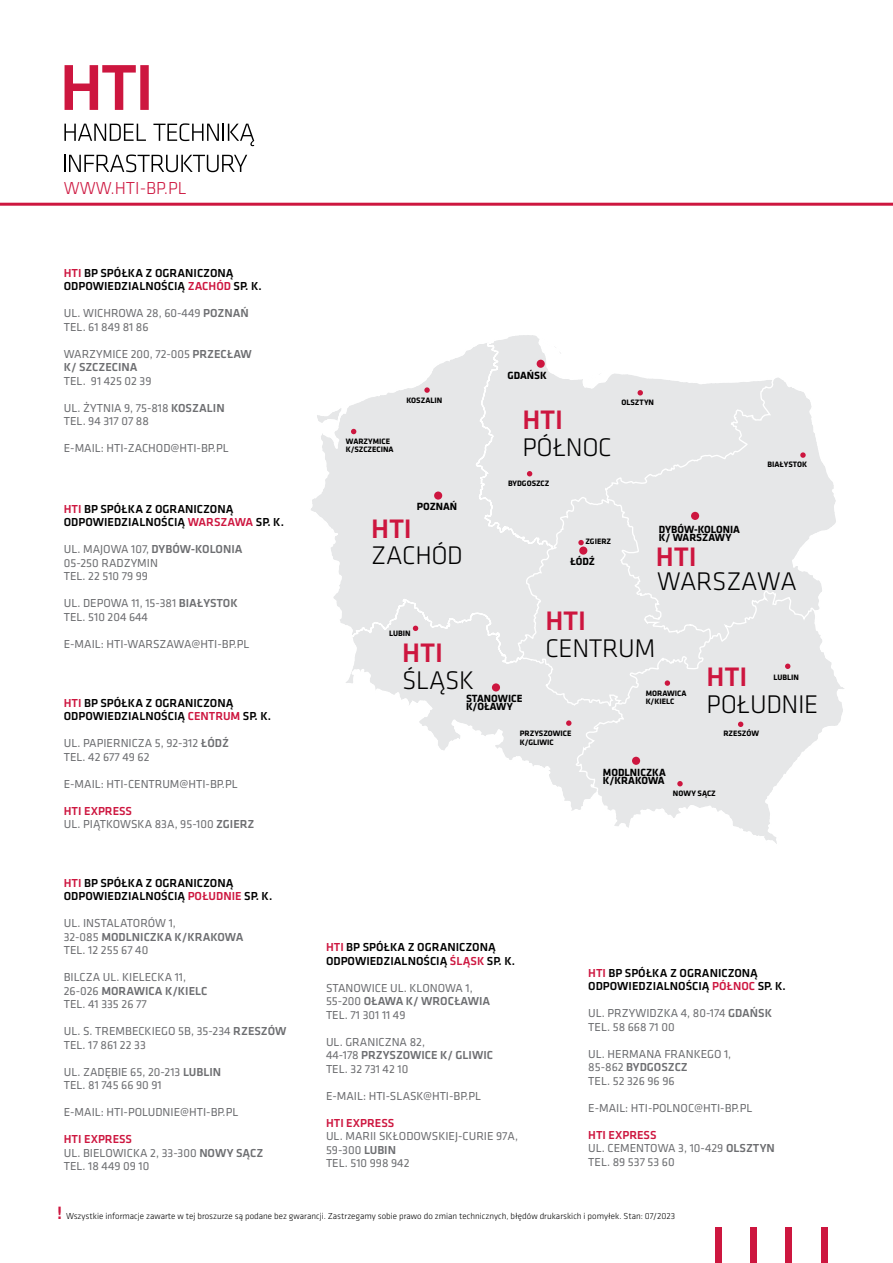
<style>
.page{position:relative;width:893px;height:1263px;background:#fff}
.page>*{position:absolute;margin:0;border:0;box-sizing:border-box;transform-origin:0 0}
.t1{font:300 26.4px "GC Klavika Fein";letter-spacing:-.015em;color:#000}
.t2{font:500 26.4px "GC Klavika Head";letter-spacing:-.01em;color:#cd163f}
.t3{font:300 18px "GC Klavika Fein";color:#cd163f}
.t4{font:12px/13.5px "GC Klavika";color:#6d6e71}
.t5{font:500 12px/13.5px "GC Klavika Fein";color:#000}
.t6{font:500 12px "GC Klavika Fein";color:#6d6e71}
.t7{font:500 12px "GC Klavika Fein";color:#cd163f}
.t8{font:700 10.8px/8.1px "GC Klavika";color:#000}
.t9{font:300 9px "GC Klavika Fein";color:#000}
.t10{font:700 8.1px/8.1px "GC Klavika";color:#000}
.s1{color:#cd163f}
.s2{font-family:"GC Klavika Fein";font-weight:500}
.s3{font-family:"GC Klavika";font-weight:400}
.s4{font-weight:500;font-size:18px;color:#cd163f}
</style>
<div class="page">
<div style="left:821px;top:1228px;width:7px;height:35px;background:#cd163f"></div>
<div style="left:786px;top:1228px;width:6px;height:35px;background:#cd163f"></div>
<div style="left:750px;top:1228px;width:7px;height:35px;background:#cd163f"></div>
<div style="left:715px;top:1228px;width:7px;height:35px;background:#cd163f"></div>
<svg style="left:311px;top:335px;width:533px;height:509px"></svg>
<div style="left:434px;top:491px;width:8px;height:9px;background:#cd163f;border-radius:50%"></div>
<svg style="left:351px;top:429px;width:5px;height:5px"></svg>
<svg style="left:424px;top:387px;width:6px;height:6px"></svg>
<svg style="left:527px;top:471px;width:5px;height:5px"></svg>
<svg style="left:637px;top:390px;width:6px;height:5px"></svg>
<div style="left:537px;top:360px;width:8px;height:8px;background:#cd163f;border-radius:50%"></div>
<div style="left:691px;top:512px;width:8px;height:8px;background:#cd163f;border-radius:50%"></div>
<svg style="left:800px;top:452px;width:6px;height:6px"></svg>
<div style="left:579px;top:546px;width:8px;height:9px;background:#cd163f;border-radius:50%"></div>
<div style="left:632px;top:757px;width:8px;height:8px;background:#cd163f;border-radius:50%"></div>
<svg style="left:665px;top:680px;width:5px;height:6px"></svg>
<svg style="left:566px;top:720px;width:5px;height:6px"></svg>
<svg style="left:738px;top:722px;width:5px;height:5px"></svg>
<svg style="left:785px;top:663px;width:5px;height:6px"></svg>
<svg style="left:677px;top:781px;width:6px;height:5px"></svg>
<div style="left:492px;top:683px;width:8px;height:8px;background:#cd163f;border-radius:50%"></div>
<svg style="left:413px;top:626px;width:5px;height:5px"></svg>
<svg style="left:578px;top:540px;width:6px;height:5px"></svg>
<hr style="left:0;top:203px;width:893px;height:3px;background:#cd163f">
<svg style="left:64px;top:124px;width:82px;height:17px"></svg>
<svg style="left:153px;top:123px;width:101px;height:23px"></svg>
<svg style="left:64px;top:154px;width:183px;height:18px"></svg>
<svg style="left:65px;top:65px;width:84px;height:45px"></svg>
<h2 class="t3" style="left:64px;top:177px;width:125px">WWW.HTI-BP.PL</h2>
<p class="t5" style="left:64px;top:266px;width:199px"><span class="s1">HTI</span> BP SPÓŁKA Z OGRANICZONĄ<br>ODPOWIEDZIALNOŚCIĄ <span class="s1">ZACHÓD</span> SP. K.</p>
<p class="t4" style="left:64px;top:306px;width:187px">UL. WICHROWA 28, 60-449 <span class="s2">POZNAŃ<br></span>TEL. 61 849 81 86</p>
<p class="t4" style="left:64px;top:347px;width:190px">WARZYMICE 200, 72-005 <span class="s2">PRZECŁAW</span></p>
<p class="t6" style="left:64px;top:359px;width:75px">K/ SZCZECINA</p>
<p class="t4" style="left:64px;top:374px;width:89px">TEL. 91 425 02 39</p>
<p class="t4" style="left:64px;top:401px;width:162px">UL. ŻYTNIA 9, 75-818 <span class="s2">KOSZALIN<br></span>TEL. 94 317 07 88</p>
<p class="t4" style="left:64px;top:441px;width:166px">E-MAIL: HTI-ZACHOD@HTI-BP.PL</p>
<p class="t5" style="left:64px;top:501px;width:222px"><span class="s1">HTI</span> BP SPÓŁKA Z OGRANICZONĄ<br>ODPOWIEDZIALNOŚCIĄ <span class="s1">WARSZAWA</span> SP. K.</p>
<p class="t4" style="left:64px;top:542px;width:180px">UL. MAJOWA 107, <span class="s2">DYBÓW-KOLONIA<br></span>05-250 RADZYMIN<br>TEL. 22 510 79 99</p>
<p class="t4" style="left:64px;top:596px;width:176px">UL. DEPOWA 11, 15-381 <span class="s2">BIAŁYSTOK<br></span>TEL. 510 204 644</p>
<p class="t4" style="left:64px;top:636px;width:187px">E-MAIL: HTI-WARSZAWA@HTI-BP.PL</p>
<p class="t5" style="left:64px;top:695px;width:209px"><span class="s1">HTI</span> BP SPÓŁKA Z OGRANICZONĄ<br>ODPOWIEDZIALNOŚCIĄ <span class="s1">CENTRUM</span> SP. K.</p>
<p class="t4" style="left:64px;top:736px;width:167px">UL. PAPIERNICZA 5, 92-312 <span class="s2">ŁÓDŹ<br></span>TEL. 42 677 49 62</p>
<p class="t4" style="left:64px;top:776px;width:175px">E-MAIL: HTI-CENTRUM@HTI-BP.PL</p>
<p class="t7" style="left:64px;top:802px;width:70px">HTI EXPRESS</p>
<p class="t4" style="left:64px;top:817px;width:192px">UL. PIĄTKOWSKA 83A, 95-100 <span class="s2">ZGIERZ</span></p>
<p class="t5" style="left:64px;top:875px;width:210px"><span class="s1">HTI</span> BP SPÓŁKA Z OGRANICZONĄ<br>ODPOWIEDZIALNOŚCIĄ <span class="s1">POŁUDNIE</span> SP. K.</p>
<p class="t4" style="left:64px;top:916px;width:114px">UL. INSTALATORÓW 1,</p>
<p class="t6" style="left:64px;top:928px;width:181px"><span class="s3">32-085</span> MODLNICZKA K/KRAKOWA</p>
<p class="t4" style="left:64px;top:943px;width:86px">TEL. 12 255 67 40</p>
<p class="t4" style="left:64px;top:970px;width:124px">BILCZA UL. KIELECKA 11,</p>
<p class="t6" style="left:64px;top:982px;width:145px"><span class="s3">26-026</span> MORAWICA K/KIELC</p>
<p class="t4" style="left:64px;top:997px;width:84px">TEL. 41 335 26 77</p>
<p class="t4" style="left:64px;top:1024px;width:224px">UL. S. TREMBECKIEGO 5B, 35-234 <span class="s2">RZESZÓW<br></span>TEL. 17 861 22 33</p>
<p class="t4" style="left:64px;top:1064px;width:159px">UL. ZADĘBIE 65, 20-213 <span class="s2">LUBLIN<br></span>TEL. 81 745 66 90 91</p>
<p class="t4" style="left:64px;top:1105px;width:176px">E-MAIL: HTI-POLUDNIE@HTI-BP.PL</p>
<p class="t7" style="left:64px;top:1131px;width:70px">HTI EXPRESS</p>
<p class="t4" style="left:64px;top:1145px;width:201px">UL. BIELOWICKA 2, 33-300 <span class="s2">NOWY SĄCZ<br></span>TEL. 18 449 09 10</p>
<p class="t8" style="left:507px;top:371px;width:41px">GDAŃSK</p>
<p class="t10" style="left:406px;top:396px;width:37px">KOSZALIN</p>
<p class="t10" style="left:621px;top:398px;width:34px">OLSZTYN</p>
<h1 class="t2" style="left:522px;top:401px;width:42px">HTI</h1>
<p class="t10" style="left:346px;top:437px;width:49px">WARZYMICE<br>K/SZCZECINA</p>
<h1 class="t1" style="left:522px;top:431px;width:91px">PÓŁNOC</h1>
<p class="t10" style="left:767px;top:459px;width:41px">BIAŁYSTOK</p>
<p class="t10" style="left:508px;top:479px;width:43px">BYDGOSZCZ</p>
<p class="t8" style="left:417px;top:502px;width:42px">POZNAŃ</p>
<h1 class="t2" style="left:371px;top:510px;width:42px">HTI</h1>
<h1 class="t1" style="left:371px;top:540px;width:93px">ZACHÓD</h1>
<p class="t10" style="left:585px;top:537px;width:27px">ZGIERZ</p>
<p class="t8" style="left:570px;top:557px;width:26px">ŁÓDŹ</p>
<p class="t8" style="left:659px;top:525px;width:83px">DYBÓW-KOLONIA<br>K/ WARSZAWY</p>
<h1 class="t2" style="left:656px;top:538px;width:42px">HTI</h1>
<h1 class="t1" style="left:657px;top:565px;width:141px">WARSZAWA</h1>
<p class="t10" style="left:389px;top:628px;width:23px">LUBIN</p>
<h1 class="t2" style="left:545px;top:602px;width:42px">HTI</h1>
<h1 class="t2" style="left:402px;top:634px;width:42px">HTI</h1>
<h1 class="t1" style="left:545px;top:632px;width:112px">CENTRUM</h1>
<h1 class="t1" style="left:402px;top:664px;width:73px">ŚLĄSK</h1>
<p class="t8" style="left:466px;top:694px;width:58px">STANOWICE<br>K/OŁAWY</p>
<p class="t10" style="left:646px;top:689px;width:42px">MORAWICA<br>K/KIELC</p>
<h1 class="t2" style="left:707px;top:658px;width:42px">HTI</h1>
<p class="t10" style="left:774px;top:673px;width:27px">LUBLIN</p>
<h1 class="t1" style="left:707px;top:688px;width:113px">POŁUDNIE</h1>
<p class="t10" style="left:520px;top:729px;width:53px">PRZYSZOWICE<br>K/GLIWIC</p>
<p class="t10" style="left:723px;top:729px;width:37px">RZESZÓW</p>
<p class="t8" style="left:603px;top:768px;width:64px">MODLNICZKA<br>K/KRAKOWA</p>
<p class="t5" style="left:326px;top:940px;width:191px"><span class="s1">HTI</span> BP SPÓŁKA Z OGRANICZONĄ<br>ODPOWIEDZIALNOŚCIĄ <span class="s1">ŚLĄSK</span> SP. K.</p>
<p class="t4" style="left:326px;top:981px;width:148px">STANOWICE UL. KLONOWA 1,</p>
<p class="t6" style="left:326px;top:993px;width:166px"><span class="s3">55-200</span> OŁAWA K/ WROCŁAWIA</p>
<p class="t4" style="left:326px;top:1008px;width:81px">TEL. 71 301 11 49</p>
<p class="t4" style="left:326px;top:1035px;width:101px">UL. GRANICZNA 82,</p>
<p class="t6" style="left:326px;top:1047px;width:169px"><span class="s3">44-178</span> PRZYSZOWICE K/ GLIWIC</p>
<p class="t4" style="left:326px;top:1062px;width:84px">TEL. 32 731 42 10</p>
<p class="t4" style="left:326px;top:1089px;width:157px">E-MAIL: HTI-SLASK@HTI-BP.PL</p>
<p class="t7" style="left:326px;top:1115px;width:70px">HTI EXPRESS</p>
<p class="t4" style="left:326px;top:1129px;width:194px">UL. MARII SKŁODOWSKIEJ-CURIE 97A,<br>59-300 <span class="s2">LUBIN<br></span>TEL. 510 998 942</p>
<p class="t10" style="left:673px;top:789px;width:44px">NOWY SĄCZ</p>
<p class="t5" style="left:588px;top:965px;width:199px"><span class="s1">HTI</span> BP SPÓŁKA Z OGRANICZONĄ<br>ODPOWIEDZIALNOŚCIĄ <span class="s1">PÓŁNOC</span> SP. K.</p>
<p class="t4" style="left:588px;top:1006px;width:185px">UL. PRZYWIDZKA 4, 80-174 <span class="s2">GDAŃSK<br></span>TEL. 58 668 71 00</p>
<p class="t4" style="left:588px;top:1046px;width:145px">UL. HERMANA FRANKEGO 1,</p>
<p class="t6" style="left:588px;top:1059px;width:101px"><span class="s3">85-862</span> BYDGOSZCZ</p>
<p class="t4" style="left:588px;top:1073px;width:88px">TEL. 52 326 96 96</p>
<p class="t4" style="left:588px;top:1100px;width:166px">E-MAIL: HTI-POLNOC@HTI-BP.PL</p>
<p class="t7" style="left:588px;top:1126px;width:70px">HTI EXPRESS</p>
<p class="t4" style="left:588px;top:1141px;width:188px">UL. CEMENTOWA 3, 10-429 <span class="s2">OLSZTYN<br></span>TEL. 89 537 53 60</p>
<p class="t9" style="left:57px;top:1211px;width:620px"><span class="s4">!</span> Wszystkie informacje zawarte w tej broszurze są podane bez gwarancji. Zastrzegamy sobie prawo do zmian technicznych, błędów drukarskich i pomyłek. Stan: 07/2023</p>
</div>
